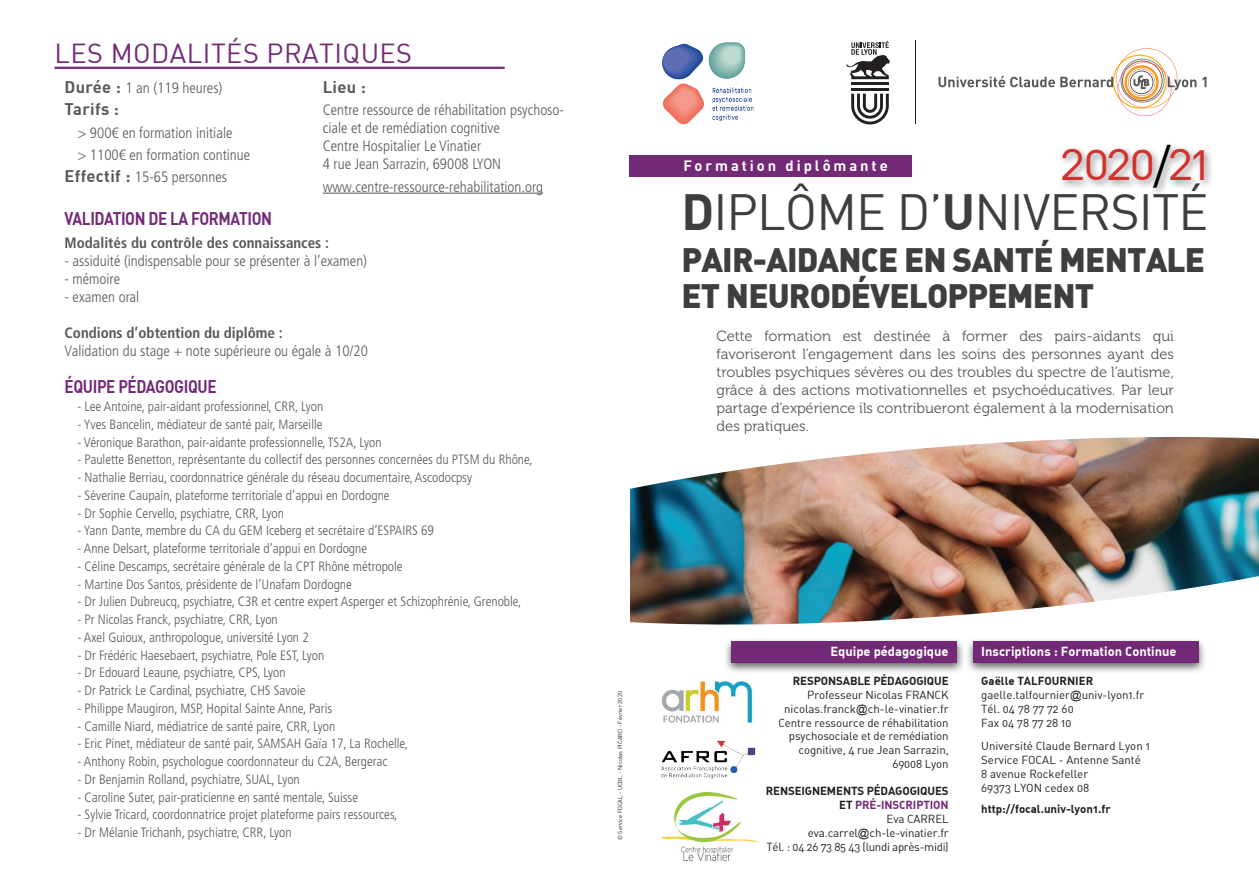
<style>
.page{position:relative;width:1259px;height:893px;background:#fff}
.page>*{position:absolute;margin:0;border:0;box-sizing:border-box;transform-origin:0 0}
.t1{font:49.8px "DIN Alternate";letter-spacing:-.015em;color:#3e3e3f}
.t2{font:49.8px "DIN Alternate";letter-spacing:-.05em;color:#d3312e}
.t3{font:900 33.3px "DIN Alternate";letter-spacing:-.025em;color:#3e3e3f}
.t4{font:27px "DIN Alternate";letter-spacing:.02em;color:#722a77}
.t5{font:700 18px "DIN";letter-spacing:-.025em;color:#722a77;scale:.85 1}
.t6{font:700 16.5px "DIN";letter-spacing:.02em;color:#57585a}
.t7{font:300 condensed 15px/18px "Frutiger LT Pro";color:#57585a}
.t8{font:700 condensed 15px "Frutiger LT Pro";color:#57585a}
.t9{font:14.7px/18px "Museo 300";color:#55585a;text-align:justify}
.t10{font:700 14.7px "DIN";letter-spacing:.2em;color:#fff}
.t11{font:300 condensed 13.5px "Frutiger LT Pro";color:#57585a}
.t12{font:700 12.9px "DIN Alternate";color:#fff}
.t13{font:11.4px/13.8px "DIN Alternate";color:#231f20}
.t14{font:700 11.4px "DIN Alternate";letter-spacing:-.01em;color:#231f20}
.t15{font:11.4px "DIN Alternate";letter-spacing:-.025em;color:#231f20}
.t16{font:700 11.4px "DIN Alternate";letter-spacing:-.01em;color:#722a77}
.t17{font:5.85px "DIN";color:#231f20}
.s1{font-family:"DIN";font-weight:700;font-stretch:normal;font-size:16.5px}
.s2{color:#000}
.s3{font-weight:700}
.s4{font-family:"Arial"}
.s5{color:#231f20}
</style>
<div class="page">
<img style="left:661px;top:680px;width:92px;height:43px">
<div style="left:629px;top:155px;width:283px;height:22px;background:#722a77"></div>
<hr style="left:915px;top:40px;width:1px;height:84px;background:#231f20">
<svg style="left:1202px;top:77px;width:4px;height:10px"></svg>
<svg style="left:938px;top:48px;width:258px;height:68px"></svg>
<svg style="left:851px;top:94px;width:38px;height:30px"></svg>
<hr style="left:851px;top:88px;width:38px;height:3px;background:#231f20">
<hr style="left:851px;top:82px;width:38px;height:3px;background:#231f20">
<svg style="left:846px;top:41px;width:44px;height:38px"></svg>
<div style="left:1058px;top:141px;width:156px;height:57px;background:#231f20;opacity:.5"></div>
<div style="left:965px;top:637px;width:242px;height:38px;background:#231f20;opacity:.75"></div>
<div style="left:973px;top:641px;width:226px;height:21px;background:#722a77"></div>
<div style="left:723px;top:637px;width:242px;height:38px;background:#231f20;opacity:.75"></div>
<div style="left:731px;top:641px;width:226px;height:21px;background:#722a77"></div>
<img style="left:630px;top:437px;width:629px;height:188px">
<hr style="left:54px;top:67px;width:451px;height:2px;background:#722a77">
<hr style="left:323px;top:193px;width:220px;height:1px;background:#57585a">
<img style="left:663px;top:43px;width:90px;height:82px">
<img style="left:661px;top:740px;width:94px;height:39px">
<img style="left:662px;top:793px;width:97px;height:69px">
<h3 class="t4" style="left:54px;top:36px;width:16px">LES</h3>
<h3 class="t4" style="left:111px;top:36px;width:284px">MODALITéS PRATI QUES</h3>
<p class="t7" style="left:65px;top:79px;width:159px"><span class="s1">Durée :</span> 1 an (119 heures)</p>
<p class="t6" style="left:65px;top:99px;width:56px">Tarifs :</p>
<p class="t7" style="left:77px;top:124px;width:157px">&gt; 900€ en formation initiale</p>
<p class="t7" style="left:77px;top:146px;width:174px">&gt; 1100€ en formation continue</p>
<p class="t7" style="left:65px;top:168px;width:164px"><span class="s1">Effectif :</span> 15-65 personnes</p>
<p class="t6" style="left:323px;top:76px;width:45px">Lieu :</p>
<p class="t7" style="left:323px;top:101px;width:243px">Centre ressource de réhabilitation psychoso&shy;ciale et de remédiation cognitive<br>Centre Hospitalier Le Vinatier<br>4 rue Jean Sarrazin, 69008 LYON</p>
<p class="t7" style="left:323px;top:178px;width:222px">www.centre-ressource-rehabilitation.org</p>
<h3 class="t5" style="left:65px;top:207px;width:246px">Validation de la formation</h3>
<p class="t8" style="left:65px;top:234px;width:266px">Modalités du contrôle des connaissances :</p>
<p class="t7" style="left:65px;top:252px;width:304px">- assiduité (indispensable pour se présenter à l’examen)</p>
<p class="t7" style="left:65px;top:270px;width:57px">- mémoire</p>
<p class="t7" style="left:65px;top:288px;width:76px">- examen oral</p>
<p class="t8" style="left:65px;top:324px;width:220px">Condions d’obtention du diplôme :</p>
<p class="t7" style="left:65px;top:342px;width:305px">Validation du stage + note supérieure ou égale à 10/20</p>
<h3 class="t5" style="left:65px;top:375px;width:178px">équipe pédagogique</h3>
<p class="t11" style="left:77px;top:399px;width:247px">- Lee Antoine, pair-aidant professionnel, CRR, Lyon</p>
<p class="t11" style="left:77px;top:416px;width:247px">- Yves Bancelin, médiateur de santé pair, Marseille</p>
<p class="t11" style="left:77px;top:434px;width:306px">- Véronique Barathon, pair-aidante professionnelle, TS2A, Lyon</p>
<p class="t11" style="left:77px;top:452px;width:457px">- Paulette Benetton, représentante du collectif des personnes concernées du PTSM du Rhône,</p>
<p class="t11" style="left:77px;top:470px;width:396px">- Nathalie Berriau, coordonnatrice générale du réseau documentaire, Ascodocpsy</p>
<p class="t11" style="left:77px;top:487px;width:314px">- Séverine Caupain, plateforme territoriale d’appui en Dordogne</p>
<p class="t11" style="left:77px;top:505px;width:208px">- Dr Sophie Cervello, psychiatre, CRR, Lyon</p>
<p class="t11" style="left:77px;top:523px;width:358px">- Yann Dante, membre du CA du GEM Iceberg et secrétaire d’ESPAIRS 69</p>
<p class="t11" style="left:77px;top:541px;width:291px">- Anne Delsart, plateforme territoriale d’appui en Dordogne</p>
<p class="t11" style="left:77px;top:558px;width:327px">- Céline Descamps, secrétaire générale de la CPT Rhône métropole</p>
<p class="t11" style="left:77px;top:576px;width:276px">- Martine Dos Santos, présidente de l’Unafam Dordogne</p>
<p class="t11" style="left:77px;top:594px;width:445px">- Dr Julien Dubreucq, psychiatre, C3R et centre expert Asperger et Schizophrénie, Grenoble,</p>
<p class="t11" style="left:77px;top:612px;width:202px">- Pr Nicolas Franck, psychiatre, CRR, Lyon</p>
<p class="t11" style="left:77px;top:629px;width:233px">- Axel Guioux, anthropologue, université Lyon 2</p>
<p class="t11" style="left:77px;top:647px;width:248px">- Dr Frédéric Haesebaert, psychiatre, Pole EST, Lyon</p>
<p class="t11" style="left:77px;top:665px;width:210px">- Dr Edouard Leaune, psychiatre, CPS, Lyon</p>
<p class="t11" style="left:77px;top:683px;width:230px">- Dr Patrick Le Cardinal, psychiatre, CHS Savoie</p>
<p class="t11" style="left:77px;top:700px;width:256px">- Philippe Maugiron, MSP, Hopital Sainte Anne, Paris</p>
<p class="t11" style="left:77px;top:718px;width:259px">- Camille Niard, médiatrice de santé paire, CRR, Lyon</p>
<p class="t11" style="left:77px;top:736px;width:332px">- Eric Pinet, médiateur de santé pair, SAMSAH Gaïa 17, La Rochelle,</p>
<p class="t11" style="left:77px;top:754px;width:312px">- Anthony Robin, psychologue coordonnateur du C2A, Bergerac</p>
<p class="t11" style="left:77px;top:771px;width:224px">- Dr Benjamin Rolland, psychiatre, SUAL, Lyon</p>
<p class="t11" style="left:77px;top:789px;width:282px">- Caroline Suter, pair-praticienne en santé mentale, Suisse</p>
<p class="t11" style="left:77px;top:807px;width:322px">- Sylvie Tricard, coordonnatrice projet plateforme pairs ressources,</p>
<p class="t11" style="left:77px;top:825px;width:216px">- Dr Mélanie Trichanh, psychiatre, CRR, Lyon</p>
<p class="t17" style="left:616px;top:840px;width:150px;rotate:-90deg">© Service FOCAL - UCBL - Nicolas PICARD - Février 2020</p>
<h1 class="t2" style="left:1060px;top:131px;width:151px">2020<span class="s2">/</span>21</h1>
<p class="t10" style="left:683px;top:156px;width:206px">Formation diplômante</p>
<h1 class="t1" style="left:681px;top:181px;width:528px"><span class="s3">D</span>iplôme d’<span class="s3">u</span>niversité</h1>
<h2 class="t3" style="left:681px;top:237px;width:425px">PAIR-AIDANCE EN SANTÉ MENTA</h2>
<h2 class="t3" style="left:1166px;top:237px;width:36px">LE</h2>
<h2 class="t3" style="left:681px;top:273px;width:414px">ET NEURODÉVELOPPEMENT</h2>
<p class="t9" style="left:716px;top:327px;width:459px">Cette formation est destinée à former des pairs-aidants qui favoriseront l’engagement dans les soins des personnes ayant des troubles psychiques sévères ou des troubles du spectre de l’autisme, grâce à des actions motivationnelles et psychoéducatives. Par leur partage d’expérience ils contribueront également à la modernisation des pratiques.</p>
<p class="t12" style="left:830px;top:643px;width:120px">Equipe pédagogique</p>
<p class="t14" style="left:793px;top:674px;width:156px">Responsable pédagogique</p>
<p class="t13" style="left:778px;top:688px;width:172px;text-align:right">Professeur N icolas FRAN CK nicolas.franck<span class="s4">@</span>ch-le-vinatier.fr<br>Centre ressource de réhabilitation psychosociale et de remédiation cognitive, 4 rue Jean Sarrazin,<br>69008 Lyon</p>
<p class="t14" style="left:766px;top:784px;width:184px">Renseignements pédagogiques</p>
<p class="t16" style="left:839px;top:798px;width:111px"><span class="s5">et</span> pré-inscription</p>
<p class="t13" style="left:886px;top:812px;width:42px">Eva CARREL</p>
<p class="t13" style="left:808px;top:825px;width:142px">eva.carrel<span class="s4">@</span>ch-le-vinatier.fr</p>
<p class="t15" style="left:766px;top:839px;width:184px">Tél. : 04 26 73 85 43 (lundi après-midi)</p>
<p class="t12" style="left:981px;top:643px;width:197px">I nscriptions : Formation Continue</p>
<p class="t13" style="left:981px;top:674px;width:165px"><span class="s3">Gaëlle TALFOU RNI ER </span>gaelle.talfournier<span class="s4">@</span>univ-lyon1.fr<br>Tél. 04 78 77 72 60<br>Fax 04 78 77 28 10</p>
<p class="t13" style="left:981px;top:739px;width:170px">Université Claude Bernard Lyon 1<br>Service FOCAL - Antenne Santé<br>8 avenue Rockefeller<br>69373 LYON cedex 08</p>
<p class="t14" style="left:981px;top:802px;width:131px">http://focal.univ-lyon1.fr</p>
</div>
